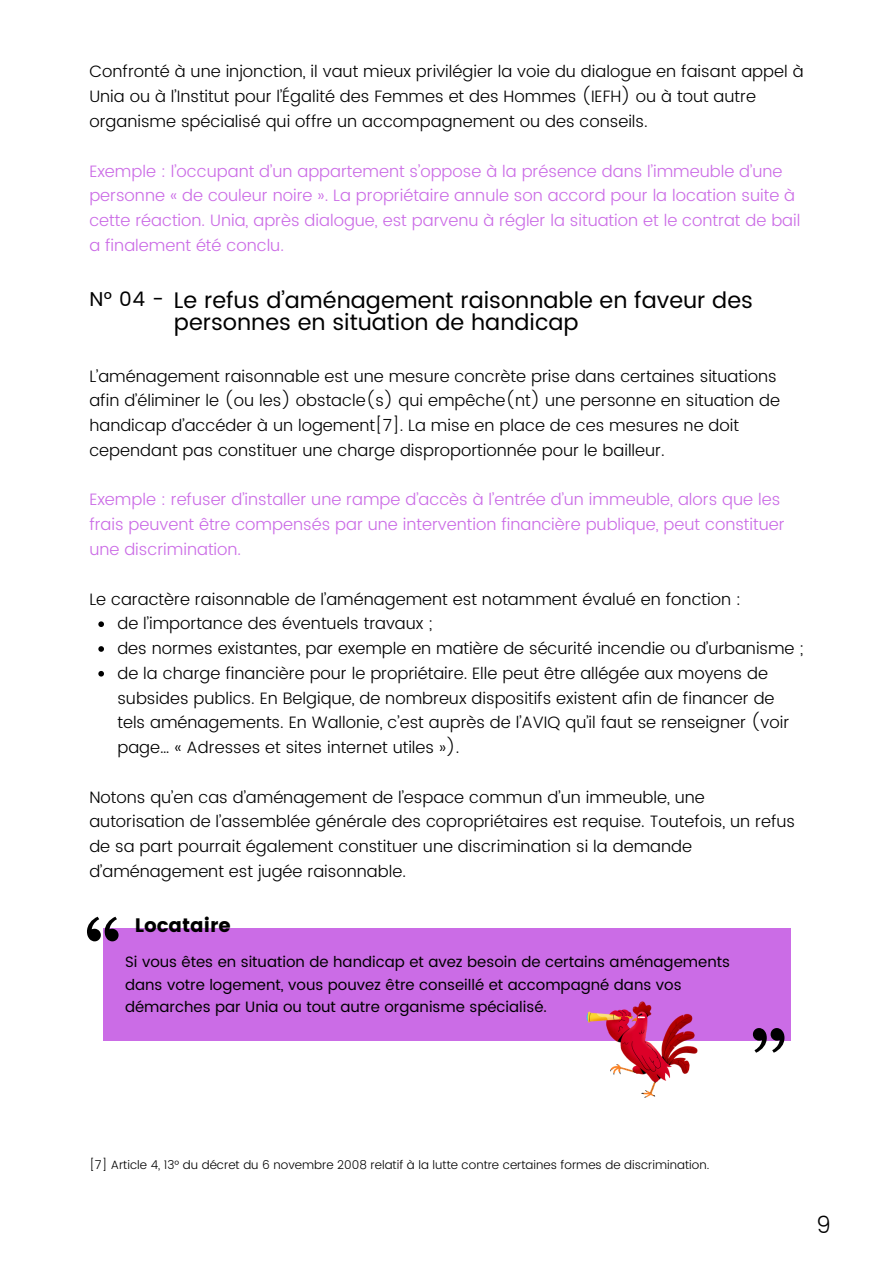
<style>
.page{position:relative;width:894px;height:1264px;background:#fff}
.page>*{position:absolute;margin:0;border:0;box-sizing:border-box;transform-origin:0 0}
.t1{font:300 23.25px "Poppins";color:#000}
.t2{font:22.5px/22.5px "Poppins";color:#000}
.t3{font:19.95px "Poppins";color:#000}
.t4{font:19.5px "Poppins";color:#000}
.t5{font:300 16.5px/24.8px "Poppins";color:#000}
.t6{font:300 16.5px/24.8px "Poppins";color:#cb6ce6}
.t7{font:15px/22.5px "Poppins";color:#000}
.t8{font:300 12px "Poppins";color:#000}
</style>
<div class="page">
<svg style="left:98px;top:621px;width:6px;height:6px"></svg>
<svg style="left:98px;top:646px;width:6px;height:5px"></svg>
<svg style="left:98px;top:671px;width:6px;height:5px"></svg>
<div style="left:103px;top:927px;width:687px;height:113px;background:#cb6ce6"></div>
<svg style="left:752px;top:1028px;width:32px;height:24px"></svg>
<svg style="left:87px;top:916px;width:31px;height:25px"></svg>
<img style="left:473px;top:927px;width:279px;height:171px">
<h4 class="t5" style="left:89px;top:59px;width:715px">Confronté à une injonction, il vaut mieux privilégier la voie du dialogue en faisant appel à<br>Unia ou à l’Institut pour l’Égalité des Femmes et des Hommes (IEFH) ou à tout autre organisme spécialisé qui offre un accompagnement ou des conseils.</h4>
<p class="t6" style="left:89px;top:158px;width:712px">Exemple : l’occupant d’un appartement s’oppose à la présence dans l’immeuble d’une personne « de couleur noire ». La propriétaire annule son accord pour la location suite à cette réaction. Unia, après dialogue, est parvenu à régler la situation et le contrat de bail a finalement été conclu.</p>
<h4 class="t3" style="left:89px;top:287px;width:76px">N° 04 -</h4>
<h4 class="t2" style="left:174px;top:288px;width:580px">Le refus d’aménagement raisonnable en faveur des personnes en situation de handicap</h4>
<h1 class="t5" style="left:89px;top:363px;width:692px">L’aménagement raisonnable est une mesure concrète prise dans certaines situations afin d’éliminer le (ou les) obstacle(s) qui empêche(nt) une personne en situation de handicap d’accéder à un logement[7]. La mise en place de ces mesures ne doit cependant pas constituer une charge disproportionnée pour le bailleur.</h1>
<h2 class="t6" style="left:89px;top:487px;width:696px">Exemple : refuser d’installer une rampe d’accès à l’entrée d’un immeuble, alors que les frais peuvent être compensés par une intervention financière publique, peut constituer une discrimination.</h2>
<h4 class="t5" style="left:89px;top:586px;width:653px">Le caractère raisonnable de l’aménagement est notamment évalué en fonction :</h4>
<h4 class="t5" style="left:117px;top:611px;width:316px">de l’importance des éventuels travaux ;</h4>
<h4 class="t5" style="left:117px;top:636px;width:687px">des normes existantes, par exemple en matière de sécurité incendie ou d’urbanisme ;</h4>
<p class="t5" style="left:117px;top:660px;width:673px">de la charge financière pour le propriétaire. Elle peut être allégée aux moyens de subsides publics. En Belgique, de nombreux dispositifs existent afin de financer de tels aménagements. En Wallonie, c’est auprès de l’AVIQ qu’il faut se renseigner (voir page… « Adresses et sites internet utiles »).</p>
<p class="t5" style="left:89px;top:784px;width:707px">Notons qu’en cas d’aménagement de l’espace commun d’un immeuble, une autorisation de l’assemblée générale des copropriétaires est requise. Toutefois, un refus de sa part pourrait également constituer une discrimination si la demande d’aménagement est jugée raisonnable.</p>
<p class="t4" style="left:135px;top:914px;width:97px">Locataire</p>
<h3 class="t7" style="left:125px;top:950px;width:606px">Si vous êtes en situation de handicap et avez besoin de certains aménagements dans votre logement, vous pouvez être conseillé et accompagné dans vos démarches par Unia ou tout autre organisme spécialisé.</h3>
<h4 class="t8" style="left:89px;top:1157px;width:621px">[7] Article 4, 13° du décret du 6 novembre 2008 relatif à la lutte contre certaines formes de discrimination.</h4>
<p class="t1" style="left:816px;top:1210px;width:16px">9</p>
</div>
